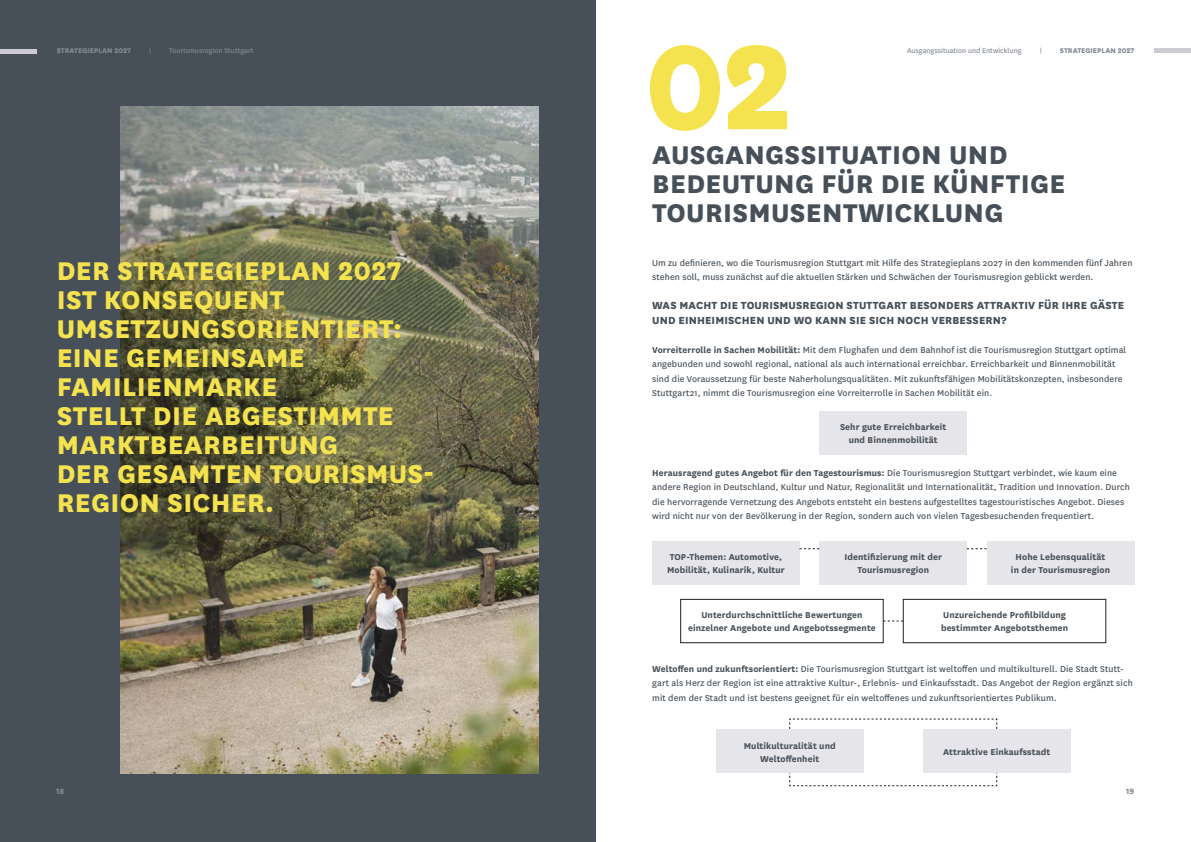
<style>
.page{position:relative;width:1191px;height:842px;background:#fff}
.page>*{position:absolute;margin:0;border:0;box-sizing:border-box;transform-origin:0 0}
.t1{font:800 140px "National";color:#f4e34f}
.t2{font:800 30px/29px "National";letter-spacing:.01em;color:#f4e34f}
.t3{font:800 30px/29px "National";letter-spacing:.01em;color:#475058}
.t4{font:800 12px/14.5px "National";letter-spacing:.01em;color:#475058}
.t5{font:10px/14.5px "National";letter-spacing:.01em;color:#475058}
.t6{font:700 10px/13px "National";letter-spacing:.01em;color:#475058;text-align:center}
.t7{font:800 9px "National";color:#838a93}
.t8{font:8px "National";color:#838a93}
.t9{font:800 8px "National";color:#838a93}
.s1{font-weight:700}
</style>
<div class="page">
<div style="left:0;top:0;width:595px;height:842px;background:#475058"></div>
<hr style="left:0;top:49px;width:37px;height:4px;background:#cccbd4">
<div style="left:1154px;top:48px;width:37px;height:5px;background:#cccbd4"></div>
<img style="left:120px;top:106px;width:419px;height:667px">
<div style="left:819px;top:411px;width:148px;height:43px;background:#e6e5ea"></div>
<div style="left:652px;top:541px;width:147px;height:44px;background:#e6e5ea"></div>
<div style="left:986px;top:541px;width:148px;height:44px;background:#e6e5ea"></div>
<div style="left:819px;top:541px;width:148px;height:44px;background:#e6e5ea"></div>
<div style="left:680px;top:599px;width:203px;height:44px;border:1px solid #231f20"></div>
<div style="left:903px;top:599px;width:203px;height:44px;border:1px solid #231f20"></div>
<svg style="left:883px;top:621px;width:20px;height:1px"></svg>
<svg style="left:799px;top:548px;width:20px;height:1px"></svg>
<svg style="left:966px;top:548px;width:20px;height:1px"></svg>
<svg style="left:789px;top:718px;width:208px;height:68px"></svg>
<div style="left:716px;top:729px;width:147px;height:44px;background:#e6e5ea"></div>
<div style="left:923px;top:730px;width:147px;height:43px;background:#e6e5ea"></div>
<h1 class="t1" style="left:643px;top:-15px;width:150px">02</h1>
<p class="t9" style="left:57px;top:45px;width:76px">STRATEGIEPLAN 2027</p>
<p class="t8" style="left:149px;top:46px;width:4px">|</p>
<p class="t8" style="left:169px;top:46px;width:86px">Tourismusregion Stuttgart</p>
<p class="t8" style="left:907px;top:46px;width:116px">Ausgangssituation und Entwicklung</p>
<p class="t8" style="left:1039px;top:46px;width:4px">|</p>
<p class="t9" style="left:1059px;top:45px;width:76px">STRATEGIEPLAN 2027</p>
<h2 class="t3" style="left:652px;top:138px;width:414px">AUSGANGSSITUATION UND<br>BEDEUTUNG FÜR DIE KÜNFTIGE<br>TOURISMUSENTWICKLUNG</h2>
<h2 class="t2" style="left:57px;top:254px;width:379px">DER STRATEGIEPLAN 2027<br>IST KONSEQUENT<br>UMSETZUNGSORIENTIERT:<br>EINE GEMEINSAME<br>FAMILIENMARKE<br>STELLT DIE ABGESTIMMTE<br>MARKTBEARBEITUNG<br>DER GESAMTEN TOURISMUS-<br>REGION SICHER.</h2>
<p class="t5" style="left:652px;top:255px;width:482px">Um zu definieren, wo die Tourismusregion Stuttgart mit Hilfe des Strategieplans 2027 in den kommenden fünf Jahren stehen soll, muss zunächst auf die aktuellen Stärken und Schwächen der Tourismusregion geblickt werden.</p>
<p class="t4" style="left:652px;top:297px;width:473px">WAS MACHT DIE TOURISMUSREGION STUTTGART BESONDERS ATTRAKTIV FÜR IHRE GÄSTE<br>UND EINHEIMISCHEN UND WO KANN SIE SICH NOCH VERBESSERN?</p>
<p class="t5" style="left:652px;top:342px;width:475px"><span class="s1">Vorreiterrolle in Sachen Mobilität:</span> Mit dem Flughafen und dem Bahnhof ist die Tourismusregion Stuttgart optimal angebunden und sowohl regional, national als auch international erreichbar. Erreichbarkeit und Binnenmobilität sind die Voraussetzung für beste Naherholungsqualitäten. Mit zukunftsfähigen Mobilitätskonzepten, insbesondere Stuttgart21, nimmt die Tourismusregion eine Vorreiterrolle in Sachen Mobilität ein.</p>
<p class="t6" style="left:840px;top:419px;width:108px">Sehr gute Erreichbarkeit und Binnenmobilität</p>
<p class="t5" style="left:652px;top:465px;width:479px"><span class="s1">Herausragend gutes Angebot für den Tagestourismus:</span> Die Tourismusregion Stuttgart verbindet, wie kaum eine andere Region in Deutschland, Kultur und Natur, Regionalität und Internationalität, Tradition und Innovation. Durch die hervorragende Vernetzung des Angebots entsteht ein bestens aufgestelltes tagestouristisches Angebot. Dieses wird nicht nur von der Bevölkerung in der Region, sondern auch von vielen Tagesbesuchenden frequentiert.</p>
<p class="t6" style="left:844px;top:550px;width:99px">Identifizierung mit der<br>Tourismusregion</p>
<p class="t6" style="left:688px;top:608px;width:189px">Unterdurchschnittliche Bewertungen einzelner Angebote und Angebotssegmente</p>
<p class="t6" style="left:941px;top:608px;width:129px;text-align:left">Unzureichende Profilbildung bestimmter Angebotsthemen</p>
<p class="t5" style="left:652px;top:661px;width:482px"><span class="s1">Weltoffen und zukunftsorientiert:</span> Die Tourismusregion Stuttgart ist weltoffen und multikulturell. Die Stadt Stutt&shy;gart als Herz der Region ist eine attraktive Kultur-, Erlebnis- und Einkaufsstadt. Das Angebot der Region ergänzt sich mit dem der Stadt und ist bestens geeignet für ein weltoffenes und zukunftsorientiertes Publikum.</p>
<p class="t6" style="left:743px;top:738px;width:93px">Multikulturalität und<br>Weltoffenheit</p>
<p class="t6" style="left:943px;top:745px;width:109px">Attraktive Einkaufsstadt</p>
<p class="t6" style="left:667px;top:550px;width:119px;text-align:left">TOP-Themen: Automotive,<br>Mobilität, Kulinarik, Kultur</p>
<p class="t6" style="left:1011px;top:550px;width:101px">Hohe Lebensqualität in der Tourismusregion</p>
<p class="t7" style="left:56px;top:784px;width:10px">18</p>
<p class="t7" style="left:1126px;top:784px;width:10px">19</p>
</div>
